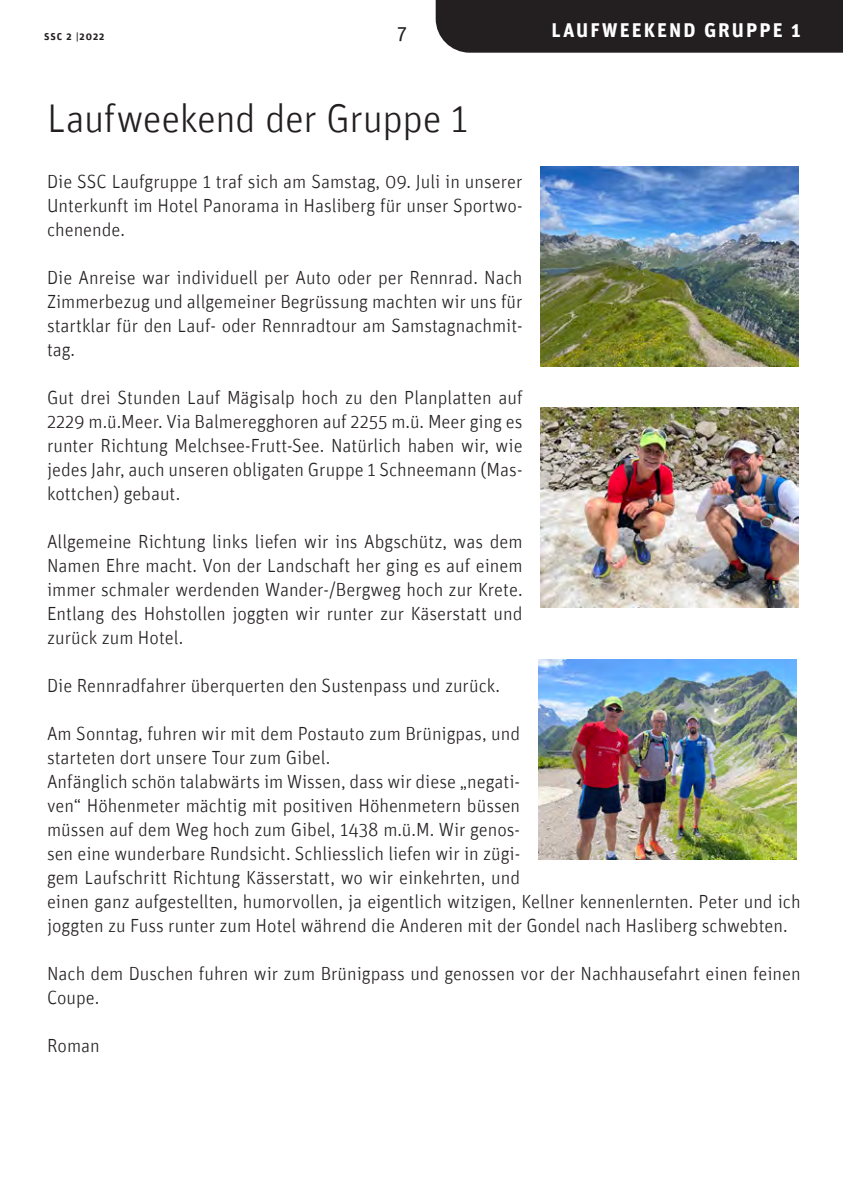
<style>
.page{position:relative;width:843px;height:1194px;background:#fff}
.page>*{position:absolute;margin:0;border:0;box-sizing:border-box;transform-origin:0 0}
.t1{font:300 40px "Unit";letter-spacing:-.01em;color:#231f20}
.t2{font:700 20px "Unit";letter-spacing:.1em;color:#fff}
.t3{font:20px "Unit";color:#231f20}
.t4{font:300 19px/24px "Unit";color:#231f20;text-align:justify}
.t5{font:700 10px "Unit";letter-spacing:.1em;color:#231f20}
</style>
<div class="page">
<img style="left:540px;top:166px;width:258px;height:201px">
<img style="left:538px;top:659px;width:258px;height:200px">
<img style="left:540px;top:408px;width:258px;height:200px">
<div style="left:435px;top:0;width:408px;height:53px;background:#231f20"></div>
<p class="t5" style="left:44px;top:30px;width:62px">SSC 2 |2022</p>
<p class="t3" style="left:397px;top:21px;width:12px">7</p>
<p class="t2" style="left:551px;top:18px;width:250px">LAUFWEEKEND GRUPPE 1</p>
<h1 class="t1" style="left:47px;top:96px;width:423px">Laufweekend der Gruppe 1</h1>
<p class="t4" style="left:47px;top:169px;width:477px">Die SSC Laufgruppe 1 traf sich am Samstag, 09. Juli in unserer Unterkunft im Hotel Panorama in Hasliberg für unser Sportwo&shy;chenende.</p>
<p class="t4" style="left:47px;top:265px;width:477px">Die Anreise war individuell per Auto oder per Rennrad. Nach Zimmerbezug und allgemeiner Begrüssung machten wir uns für startklar für den Lauf- oder Rennradtour am Samstagnachmit&shy;tag.</p>
<p class="t4" style="left:47px;top:385px;width:477px">Gut drei Stunden Lauf Mägisalp hoch zu den Planplatten auf 2229 m.ü.Meer. Via Balmeregghoren auf 2255 m.ü. Meer ging es runter Richtung Melchsee-Frutt-See. Natürlich haben wir, wie jedes Jahr, auch unseren obligaten Gruppe 1 Schneemann (Mas&shy;kottchen) gebaut.</p>
<p class="t4" style="left:47px;top:529px;width:477px">Allgemeine Richtung links liefen wir ins Abgschütz, was dem Namen Ehre macht. Von der Landschaft her ging es auf einem immer schmaler werdenden Wander-/Bergweg hoch zur Krete.<br>Entlang des Hohstollen joggten wir runter zur Käserstatt und zurück zum Hotel.</p>
<p class="t4" style="left:47px;top:673px;width:454px">Die Rennradfahrer überquerten den Sustenpass und zurück.</p>
<p class="t4" style="left:47px;top:721px;width:755px;text-align:left">Am Sonntag, fuhren wir mit dem Postauto zum Brünigpas, und<br>starteten dort unsere Tour zum Gibel.<br>Anfänglich schön talabwärts im Wissen, dass wir diese „negati-<br>ven“ Höhenmeter mächtig mit positiven Höhenmetern büssen<br>müssen auf dem Weg hoch zum Gibel, 1438 m.ü.M. Wir genos-<br>sen eine wunderbare Rundsicht. Schliesslich liefen wir in zügi-<br>gem Laufschritt Richtung Kässerstatt, wo wir einkehrten, und<br>einen ganz aufgestellten, humorvollen, ja eigentlich witzigen, Kellner kennenlernten. Peter und ich joggten zu Fuss runter zum Hotel während die Anderen mit der Gondel nach Hasliberg schwebten.</p>
<p class="t4" style="left:47px;top:961px;width:755px">Nach dem Duschen fuhren wir zum Brünigpass und genossen vor der Nachhausefahrt einen feinen<br>Coupe.</p>
<p class="t4" style="left:47px;top:1033px;width:54px">Roman</p>
</div>
